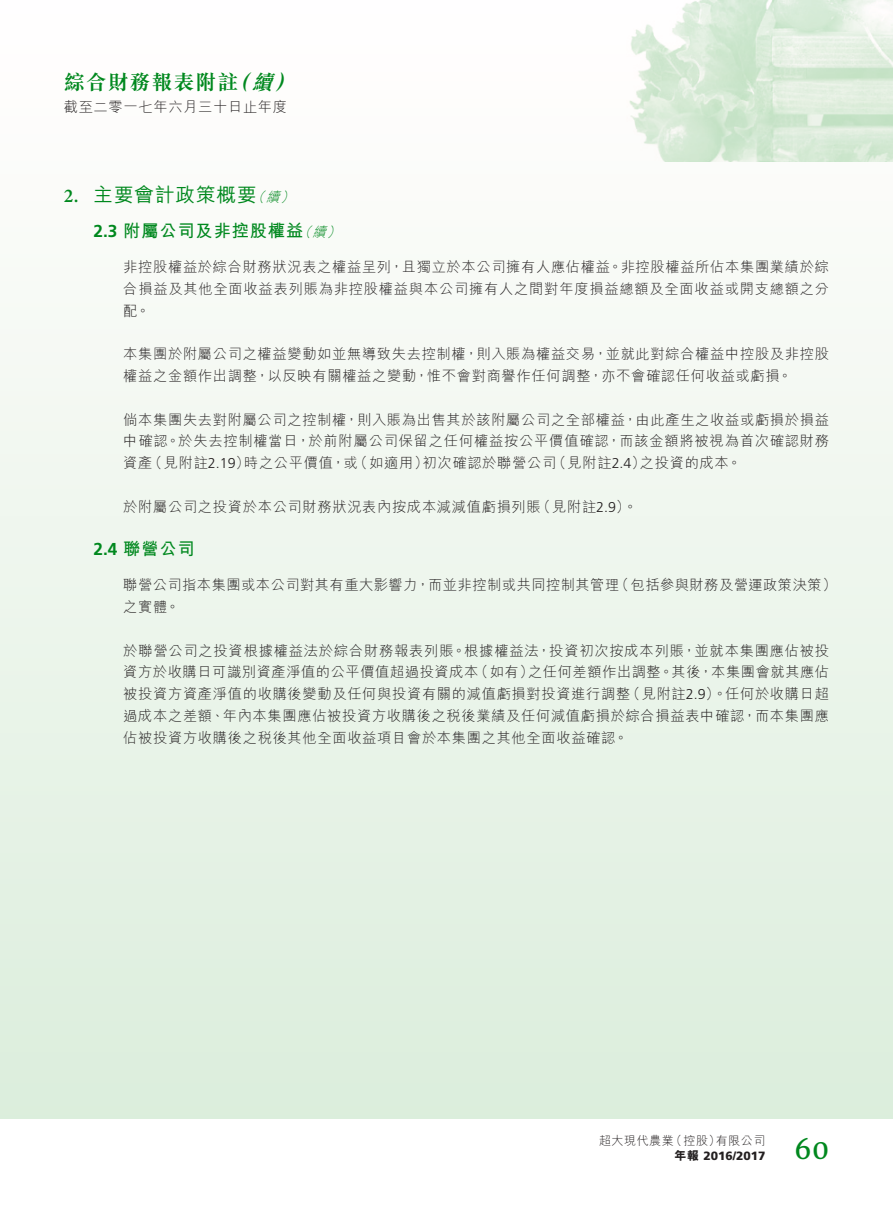
<style>
.page{position:relative;width:893px;height:1212px;background:#fff}
.page>*{position:absolute;margin:0;border:0;box-sizing:border-box;transform-origin:0 0}
.t1{font:27px "Merriweather";color:#00881e}
.t2{font:700 21px "M Sung HK";letter-spacing:.045em;color:#00881e}
.t3{font:italic 700 21px "M Sung HK";color:#00881e}
.Heading_1{font:500 19.5px "M Hei HK";letter-spacing:.05em;color:#00881e}
.Heading_1-2{font:600 19.5px "Minion Pro";color:#00881e}
.Heading_2{font:700 17.25px "M Hei HK";letter-spacing:.05em;color:#00881e}
.Body_Text{font:300 14.25px/21.8px "M Hei HK";letter-spacing:.05em;color:#231f20}
.Heading_1-3{font:italic 300 13.5px "M Hei HK";color:#00881e}
.Heading_2-2{font:italic 300 13.5px "M Hei HK";color:#00881e}
.t4{font:300 12px "M Hei HK";letter-spacing:.05em;color:#231f20}
.t5{font:900 12px "Frutiger LT Std";color:#231f20}
.s1{font-family:"Frutiger LT Std"}
.s2{font-family:"M Hei HK";font-weight:800}
</style>
<div class="page">
<div style="left:0;top:0;width:893px;height:1118px;background:linear-gradient(to bottom,#fffeff,#dceedc)"></div>
<img style="left:590px;top:0;width:303px;height:162px">
<svg style="left:0;top:0;width:1px;height:1118px"></svg>
<p class="t3" style="left:229px;top:72px;width:28px">（</p>
<p class="t3" style="left:274px;top:72px;width:28px">(</p>
<p class="t2" style="left:64px;top:72px;width:176px">綜合財務報表附註</p>
<p class="Body_Text" style="left:64px;top:96px;width:225px">截至二零一七年六月三十日止年度</p>
<p class="t3" style="left:252px;top:72px;width:28px">續</p>
<p class="Heading_1-2" style="left:64px;top:183px;width:16px">2.</p>
<p class="Heading_1" style="left:94px;top:181px;width:165px">主要會計政策概要</p>
<p class="Heading_1-3" style="left:266px;top:191px;width:19px">續</p>
<p class="Heading_1-3" style="left:251px;top:191px;width:19px">（</p>
<p class="Heading_1-3" style="left:281px;top:191px;width:19px">(</p>
<p class="Heading_2" style="left:94px;top:218px;width:211px"><span class="s1">2.3</span> 附屬公司及非控股權益</p>
<p class="Body_Text" style="left:123px;top:256px;width:707px;text-align:justify">非控股權益於綜合財務狀況表之權益呈列，且獨立於本公司擁有人應佔權益。非控股權益所佔本集團業績於綜合損益及其他全面收益表列賬為非控股權益與本公司擁有人之間對年度損益總額及全面收益或開支總額之分配。</p>
<p class="Body_Text" style="left:123px;top:343px;width:707px">本集團於附屬公司之權益變動如並無導致失去控制權，則入賬為權益交易，並就此對綜合權益中控股及非控股權益之金額作出調整，以反映有關權益之變動，惟不會對商譽作任何調整，亦不會確認任何收益或虧損。</p>
<p class="Body_Text" style="left:123px;top:408px;width:707px">倘本集團失去對附屬公司之控制權，則入賬為出售其於該附屬公司之全部權益，由此產生之收益或虧損於損益</p>
<p class="Body_Text" style="left:123px;top:430px;width:707px">中確認。於失去控制權當日，於前附屬公司保留之任何權益按公平價值確認，而該金額將被視為首次確認財務</p>
<p class="Body_Text" style="left:640px;top:452px;width:103px">之投資的成本。</p>
<p class="Heading_2-2" style="left:313px;top:225px;width:19px">續</p>
<p class="Heading_2-2" style="left:298px;top:225px;width:19px">（</p>
<p class="Heading_2-2" style="left:327px;top:225px;width:19px">(</p>
<p class="Body_Text" style="left:148px;top:452px;width:103px">（見附註<span class="s1">2.19</span>）</p>
<p class="Body_Text" style="left:354px;top:452px;width:76px">（如適用）</p>
<p class="Body_Text" style="left:552px;top:452px;width:95px">（見附註<span class="s1">2.4</span>）</p>
<p class="Body_Text" style="left:123px;top:452px;width:31px">資產</p>
<p class="Body_Text" style="left:244px;top:452px;width:115px">時之公平價值，或</p>
<p class="Body_Text" style="left:423px;top:452px;width:135px">初次確認於聯營公司</p>
<p class="Body_Text" style="left:536px;top:495px;width:102px">（見附註<span class="s1">2.9</span> 。(</p>
<p class="Body_Text" style="left:123px;top:495px;width:419px">於附屬公司之投資於本公司財務狀況表內按成本減減值虧損列賬</p>
<p class="Heading_2" style="left:94px;top:536px;width:103px"><span class="s1">2.4</span> 聯營公司</p>
<p class="Body_Text" style="left:615px;top:574px;width:223px">（包括參與財務及營運政策決策(</p>
<p class="Body_Text" style="left:123px;top:574px;width:497px">聯營公司指本集團或本公司對其有重大影響力，而並非控制或共同控制其管理之實體。</p>
<p class="Body_Text" style="left:123px;top:639px;width:707px;text-align:right">於聯營公司之投資根據權益法於綜合財務報表列賬。根據權益法，投資初次按成本列賬，並就本集團應佔被投之任何差額作出調整。其後，本集團會就其應佔</p>
<p class="Body_Text" style="left:474px;top:661px;width:61px">（如有）</p>
<p class="Body_Text" style="left:123px;top:661px;width:357px">資方於收購日可識別資產淨值的公平價值超過投資成本</p>
<p class="Body_Text" style="left:626px;top:683px;width:204px">（見附註<span class="s1">2.9</span>）。任何於收購日超</p>
<p class="Body_Text" style="left:123px;top:683px;width:707px">被投資方資產淨值的收購後變動及任何與投資有關的減值虧損對投資進行調整<br>過成本之差額、年內本集團應佔被投資方收購後之稅後業績及任何減值虧損於綜合損益表中確認，而本集團應佔被投資方收購後之稅後其他全面收益項目會於本集團之其他全面收益確認。</p>
<p class="t4" style="left:670px;top:1134px;width:52px">（控股）</p>
<p class="t4" style="left:599px;top:1134px;width:76px">超大現代農業</p>
<h1 class="t1" style="left:794px;top:1133px;width:37px">60</h1>
<p class="t4" style="left:716px;top:1134px;width:51px">有限公司</p>
<p class="t5" style="left:675px;top:1149px;width:92px"><span class="s2">年報</span> 2016/2017</p>
</div>
